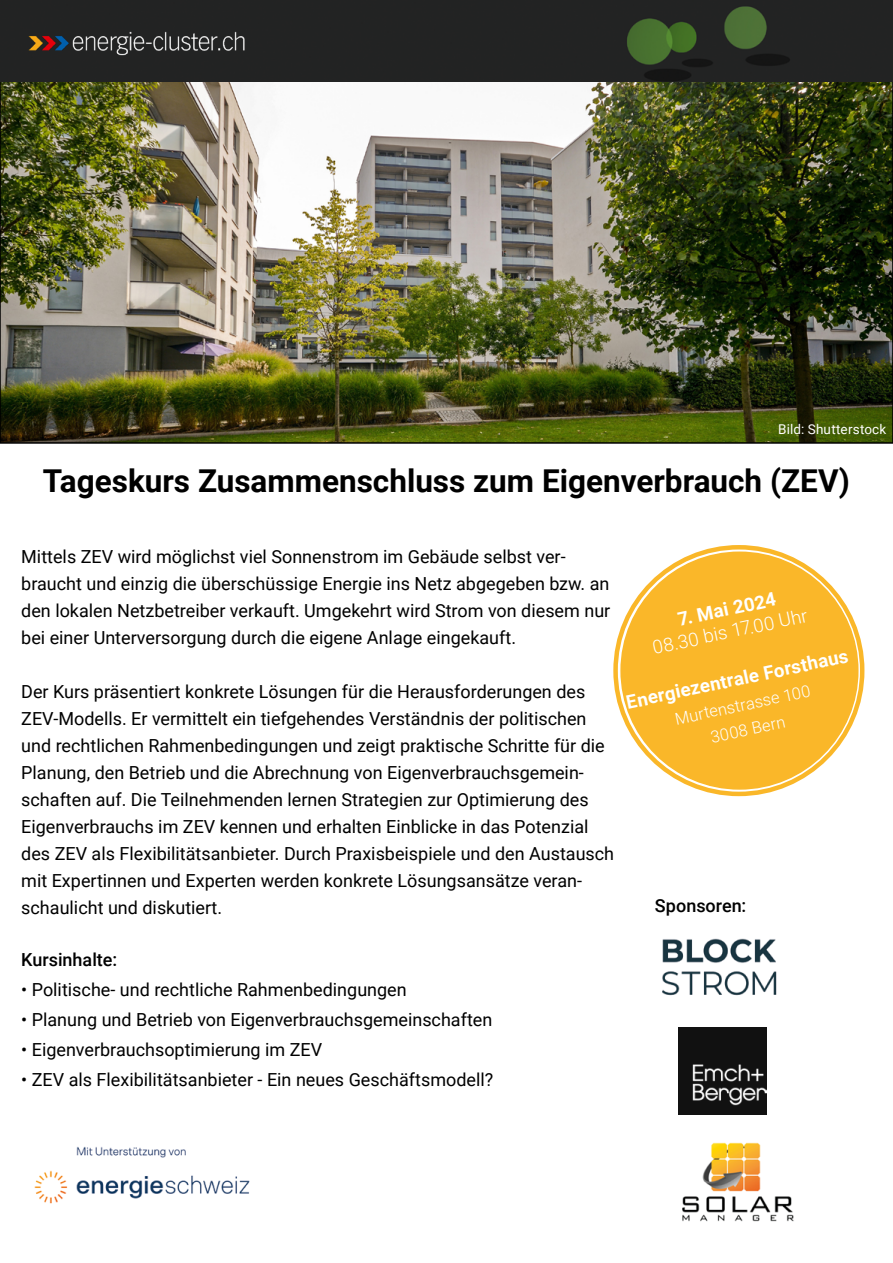
<style>
.page{position:relative;width:893px;height:1263px;background:#fff}
.page>*{position:absolute;margin:0;border:0;box-sizing:border-box;transform-origin:0 0}
.t1{font:700 31.5px "Roboto";color:#000}
.t2{font:700 18.75px "Roboto";color:#fff}
.t3{font:300 18.75px "Roboto";color:#fff}
.t4{font:18px/27px "Roboto";color:#000}
.t5{font:500 18px "Roboto";color:#000}
.t6{font:300 16.5px/25.5px "Roboto";color:#fff;text-align:center}
.t7{font:13.5px "Roboto";letter-spacing:.015em;color:#fff}
</style>
<div class="page">
<img style="left:3px;top:82px;width:887px;height:359px">
<svg style="left:616px;top:547px;width:246px;height:247px"></svg>
<div style="left:621px;top:552px;width:237px;height:237px;background:#fab729;border-radius:50%"></div>
<img style="left:0;top:0;width:893px;height:82px">
<img style="left:26px;top:30px;width:222px;height:27px">
<img style="left:34px;top:1146px;width:216px;height:58px">
<img style="left:662px;top:938px;width:115px;height:58px">
<img style="left:682px;top:1142px;width:112px;height:80px">
<img style="left:678px;top:1028px;width:88px;height:86px">
<p class="t7" style="left:778px;top:420px;width:110px">Bild: Shutterstock</p>
<h1 class="t1" style="left:43px;top:459px;width:808px">Tageskurs Zusammenschluss zum Eigenverbrauch (ZEV)</h1>
<p class="t4" style="left:21px;top:542px;width:591px">Mittels ZEV wird möglichst viel Sonnenstrom im Gebäude selbst ver&shy;braucht und einzig die überschüssige Energie ins Netz abgegeben bzw. an den lokalen Netzbetreiber verkauft. Umgekehrt wird Strom von diesem nur bei einer Unterversorgung durch die eigene Anlage eingekauft.</p>
<p class="t4" style="left:21px;top:677px;width:594px">Der Kurs präsentiert konkrete Lösungen für die Herausforderungen des ZEV-Modells. Er vermittelt ein tiefgehendes Verständnis der politischen und rechtlichen Rahmenbedingungen und zeigt praktische Schritte für die Planung, den Betrieb und die Abrechnung von Eigenverbrauchsgemein&shy;schaften auf. Die Teilnehmenden lernen Strategien zur Optimierung des Eigenverbrauchs im ZEV kennen und erhalten Einblicke in das Potenzial des ZEV als Flexibilitätsanbieter. Durch Praxisbeispiele und den Austausch mit Expertinnen und Experten werden konkrete Lösungsansätze veran&shy;schaulicht und diskutiert.</p>
<p class="t2" style="left:675px;top:606px;width:101px;rotate:-12deg">7. Mai 2024</p>
<p class="t3" style="left:650px;top:635px;width:159px;rotate:-12deg">08.30 bis 17.00 Uhr</p>
<p class="t2" style="left:624px;top:689px;width:228px;rotate:-12deg">Energiezentrale Forsthaus</p>
<p class="t6" style="left:672px;top:706px;width:139px;rotate:-12deg">Murtenstrasse 100<br>3008 Bern</p>
<p class="t5" style="left:655px;top:893px;width:93px">Sponsoren:</p>
<p class="t5" style="left:21px;top:947px;width:98px">Kursinhalte:</p>
<p class="t4" style="left:21px;top:975px;width:387px">• Politische- und rechtliche Rahmenbedingungen</p>
<p class="t4" style="left:21px;top:1005px;width:473px">• Planung und Betrieb von Eigenverbrauchsgemeinschaften</p>
<p class="t4" style="left:21px;top:1035px;width:302px">• Eigenverbrauchsoptimierung im ZEV</p>
<p class="t4" style="left:21px;top:1065px;width:474px">• ZEV als Flexibilitätsanbieter - Ein neues Geschäftsmodell?</p>
</div>
